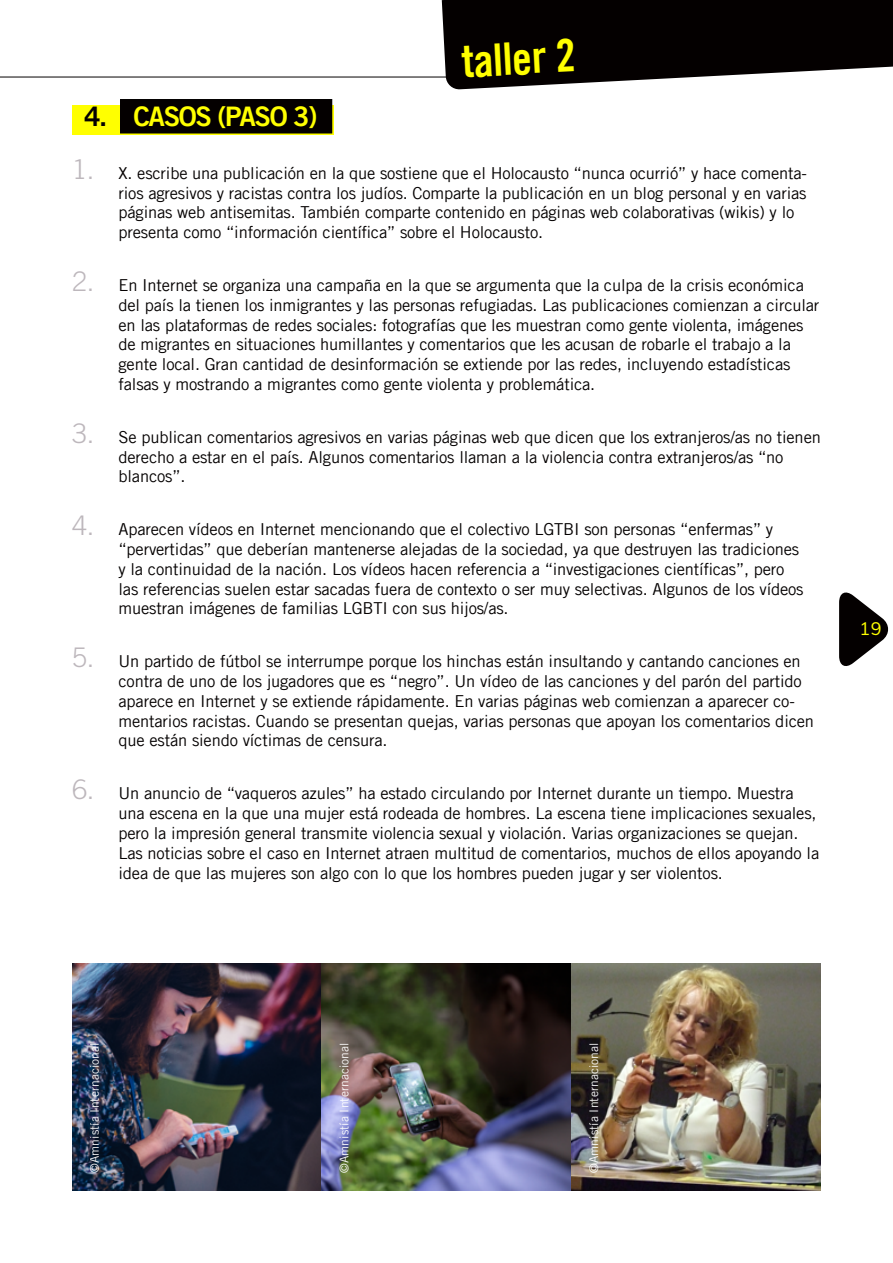
<style>
.page{position:relative;width:893px;height:1263px;background:#fff}
.page>*{position:absolute;margin:0;border:0;box-sizing:border-box;transform-origin:0 0}
.t1{font:45px "Amnesty Trade Gothic Bd Cn 20";color:#ff0}
.N2_CORTADO_V2_1_1{font:27px "Amnesty Trade Gothic Bd 2";letter-spacing:-.05em;color:#ff0}
.LISTA-NUMERADA-BIG{font:16.5px/19.8px "Amnesty Trade Gothic";letter-spacing:-.01em;color:#040000}
.t2{font:12px "Amnesty Trade Gothic";letter-spacing:.01em;color:#fff}
.s1{color:#040000}
.s2{font-weight:300;font-size:27px;color:#bdb7bc}
</style>
<div class="page">
<svg style="left:442px;top:0;width:451px;height:90px;background:#252222"></svg>
<hr style="left:0;top:77px;width:446px;height:1px;background:#040000">
<img style="left:72px;top:963px;width:749px;height:228px">
<div style="left:72px;top:105px;width:262px;height:30px;background:#ff0"></div>
<div style="left:120px;top:99px;width:212px;height:35px;background:#040000"></div>
<svg style="left:839px;top:592px;width:50px;height:74px"></svg>
<h1 class="t1" style="left:460px;top:34px;width:116px;rotate:-3deg">taller 2</h1>
<h3 class="N2_CORTADO_V2_1_1" style="left:84px;top:100px;width:235px"><span class="s1">4.</span> CASOS (PASO 3)</h3>
<p class="LISTA-NUMERADA-BIG" style="left:118px;top:163px;width:690px;text-indent:-46px"><span class="s2">1.</span> X. escribe una publicación en la que sostiene que el Holocausto “nunca ocurrió” y hace comenta&shy;rios agresivos y racistas contra los judíos. Comparte la publicación en un blog personal y en varias páginas web antisemitas. También comparte contenido en páginas web colaborativas (wikis) y lo presenta como “información científica” sobre el Holocausto.</p>
<p class="LISTA-NUMERADA-BIG" style="left:118px;top:275px;width:702px;text-indent:-46px"><span class="s2">2.</span> En Internet se organiza una campaña en la que se argumenta que la culpa de la crisis económica del país la tienen los inmigrantes y las personas refugiadas. Las publicaciones comienzan a circular en las plataformas de redes sociales: fotografías que les muestran como gente violenta, imágenes de migrantes en situaciones humillantes y comentarios que les acusan de robarle el trabajo a la gente local. Gran cantidad de desinformación se extiende por las redes, incluyendo estadísticas falsas y mostrando a migrantes como gente violenta y problemática.</p>
<p class="LISTA-NUMERADA-BIG" style="left:118px;top:427px;width:704px;text-indent:-46px"><span class="s2">3.</span> Se publican comentarios agresivos en varias páginas web que dicen que los extranjeros/as no tienen derecho a estar en el país. Algunos comentarios llaman a la violencia contra extranjeros/as “no blancos”.</p>
<p class="LISTA-NUMERADA-BIG" style="left:118px;top:519px;width:687px;text-indent:-46px"><span class="s2">4.</span> Aparecen vídeos en Internet mencionando que el colectivo LGTBI son personas “enfermas” y “pervertidas” que deberían mantenerse alejadas de la sociedad, ya que destruyen las tradiciones y la continuidad de la nación. Los vídeos hacen referencia a “investigaciones científicas”, pero las referencias suelen estar sacadas fuera de contexto o ser muy selectivas. Algunos de los vídeos muestran imágenes de familias LGBTI con sus hijos/as.</p>
<p class="LISTA-NUMERADA-BIG" style="left:118px;top:651px;width:697px;text-indent:-46px"><span class="s2">5.</span> Un partido de fútbol se interrumpe porque los hinchas están insultando y cantando canciones en contra de uno de los jugadores que es “negro”. Un vídeo de las canciones y del parón del partido aparece en Internet y se extiende rápidamente. En varias páginas web comienzan a aparecer co&shy;mentarios racistas. Cuando se presentan quejas, varias personas que apoyan los comentarios dicen que están siendo víctimas de censura.</p>
<p class="LISTA-NUMERADA-BIG" style="left:118px;top:783px;width:702px;text-indent:-46px"><span class="s2">6.</span> Un anuncio de “vaqueros azules” ha estado circulando por Internet durante un tiempo. Muestra una escena en la que una mujer está rodeada de hombres. La escena tiene implicaciones sexuales, pero la impresión general transmite violencia sexual y violación. Varias organizaciones se quejan.<br>Las noticias sobre el caso en Internet atraen multitud de comentarios, muchos de ellos apoyando la idea de que las mujeres son algo con lo que los hombres pueden jugar y ser violentos.</p>
<p class="t2" style="left:87px;top:1173px;width:132px;rotate:-90deg">©Amnistía Internacional</p>
<p class="t2" style="left:337px;top:1173px;width:132px;rotate:-90deg">©Amnistía Internacional</p>
<p class="t2" style="left:587px;top:1173px;width:132px;rotate:-90deg">©Amnistía Internacional</p>
</div>
